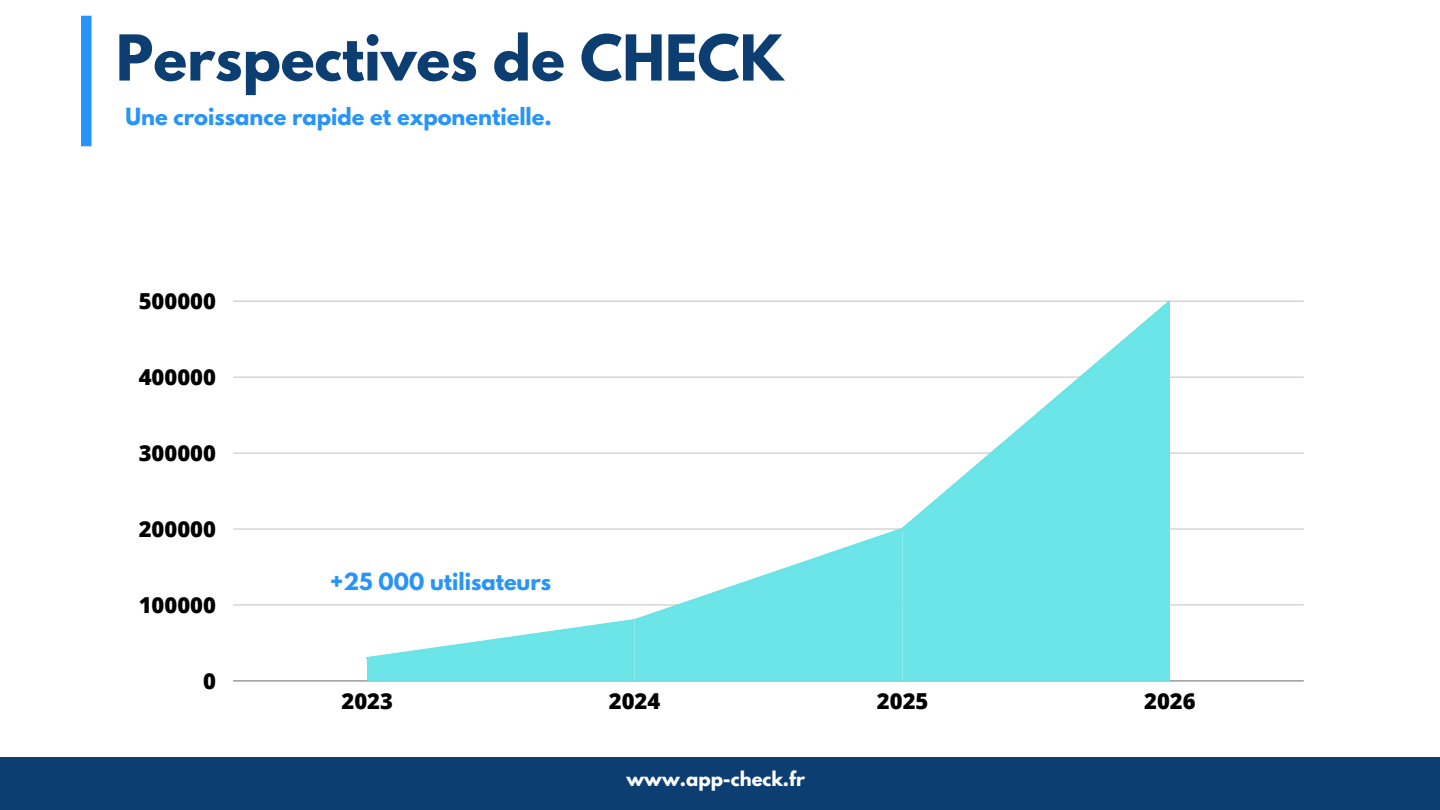
<style>
.page{position:relative;width:1440px;height:810px;background:#fff}
.page>*{position:absolute;margin:0;border:0;box-sizing:border-box;transform-origin:0 0}
.t1{font:700 56px "League Spartan";color:#0d3e72}
.t2{font:800 22px "Open Sans";color:#000}
.t3{font:700 21px "League Spartan";color:#2794f9}
.t4{font:700 18px "League Spartan";color:#fff}
</style>
<div class="page">
<div style="left:81px;top:16px;width:10px;height:130px;background:#2794f9"></div>
<div style="left:0;top:757px;width:1440px;height:53px;background:#0d3e72"></div>
<hr style="left:233px;top:681px;width:1071px;height:1px;background:#000">
<hr style="left:233px;top:605px;width:1071px;height:1px;background:#000">
<hr style="left:233px;top:529px;width:1071px;height:1px;background:#000">
<hr style="left:233px;top:453px;width:1071px;height:1px;background:#000">
<hr style="left:233px;top:377px;width:1071px;height:1px;background:#000">
<hr style="left:233px;top:301px;width:1071px;height:1px;background:#000">
<div style="left:905px;top:532px;width:265px;height:149px;background:#6ce5e8"></div>
<svg style="left:367px;top:528px;width:538px;height:153px"></svg>
<svg style="left:899px;top:301px;width:271px;height:231px"></svg>
<h2 class="t1" style="left:116px;top:30px;width:669px">Perspectives de CHECK</h2>
<h2 class="t3" style="left:126px;top:106px;width:428px">Une croissance rapide et exponentielle.</h2>
<p class="t2" style="left:139px;top:286px;width:79px">500000</p>
<p class="t2" style="left:139px;top:361px;width:79px">400000</p>
<p class="t2" style="left:139px;top:437px;width:79px">300000</p>
<p class="t2" style="left:139px;top:513px;width:79px">200000</p>
<p class="t2" style="left:139px;top:589px;width:79px">100000</p>
<p class="t2" style="left:203px;top:665px;width:14px">0</p>
<p class="t3" style="left:330px;top:571px;width:223px">+25 000 utilisateurs</p>
<p class="t2" style="left:342px;top:686px;width:53px">2023</p>
<p class="t2" style="left:609px;top:686px;width:53px">2024</p>
<p class="t2" style="left:877px;top:686px;width:53px">2025</p>
<p class="t2" style="left:1144px;top:686px;width:53px">2026</p>
<h1 class="t4" style="left:627px;top:770px;width:180px">www.app-check.fr</h1>
</div>
